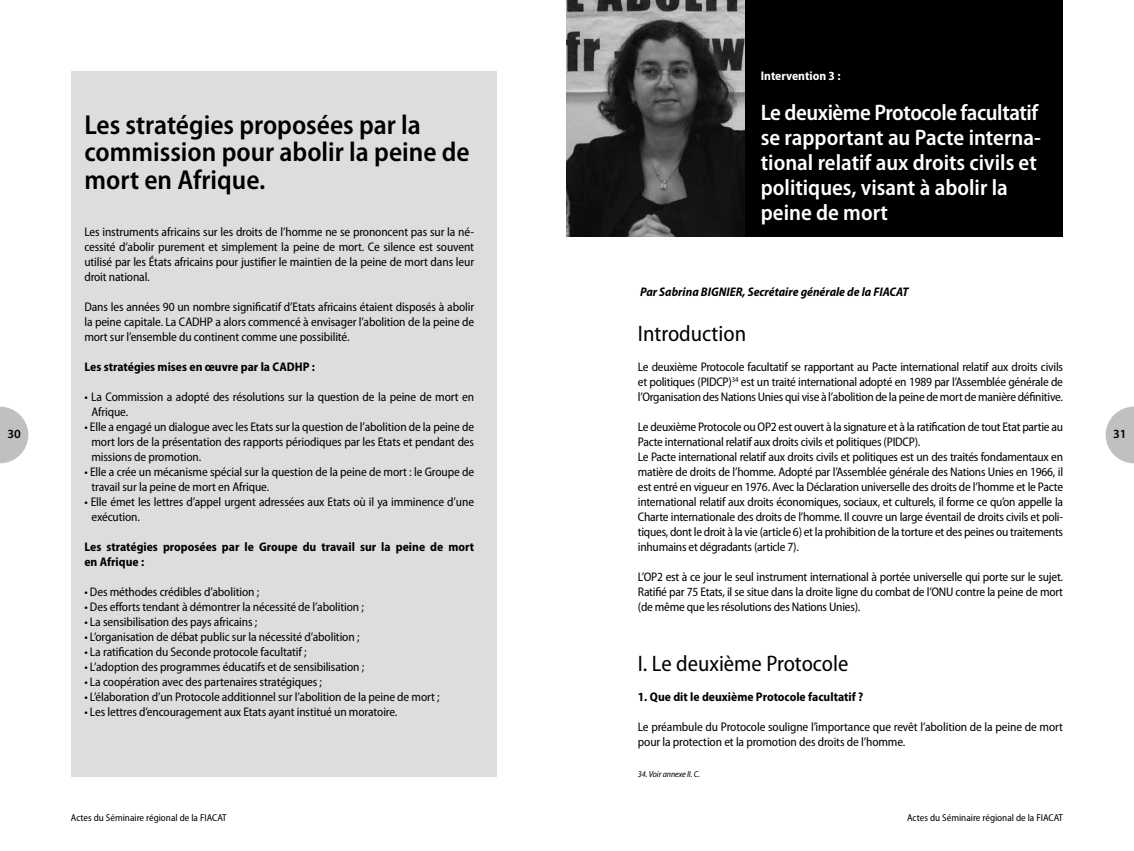
<style>
.page{position:relative;width:1134px;height:851px;background:#fff}
.page>*{position:absolute;margin:0;border:0;box-sizing:border-box;transform-origin:0 0}
.t1{font:600 semi-condensed 27.5px/27.5px "Myriad Pro";color:#000}
.t2{font:600 semi-condensed 22.5px/25px "Myriad Pro";color:#fff}
.t3{font:semi-condensed 22.5px "Myriad Pro";color:#000}
.t4{font:semi-condensed 12.5px/15px "Myriad Pro";letter-spacing:-.015em;color:#000;text-align:justify}
.t5{font:700 semi-condensed 12.5px/15px "Myriad Pro";color:#000}
.t6{font:italic 700 semi-condensed 12.5px "Myriad Pro";color:#000}
.t7{font:700 semi-condensed 12.5px "Myriad Pro";color:#fff}
.t8{font:600 12.5px "Myriad Pro";color:#000}
.t9{font:semi-condensed 10px "Myriad Pro";color:#000}
.t10{font:italic semi-condensed 8.75px "Myriad Pro";letter-spacing:-.01em;color:#000}
</style>
<div class="page">
<svg style="left:0;top:406px;width:28px;height:57px"></svg>
<svg style="left:1106px;top:406px;width:28px;height:57px"></svg>
<div style="left:71px;top:71px;width:425px;height:705px;background:#dcddde"></div>
<div style="left:735px;top:0;width:328px;height:236px;background:#000"></div>
<img style="left:567px;top:0;width:177px;height:236px">
<p class="t7" style="left:761px;top:69px;width:81px">Intervention 3 :</p>
<h2 class="t2" style="left:761px;top:101px;width:281px">Le deuxième Protocole facultatif se rapportant au Pacte interna&shy;tional relatif aux droits civils et politiques, visant à abolir la peine de mort</h2>
<h1 class="t1" style="left:84px;top:111px;width:387px">Les stratégies proposées par la commission pour abolir la peine de mort en Afrique.</h1>
<p class="t4" style="left:84px;top:224px;width:391px">Les instruments africains sur les droits de l’homme ne se prononcent pas sur la né&shy;cessité d’abolir purement et simplement la peine de mort. Ce silence est souvent utilisé par les États africains pour justifier le maintien de la peine de mort dans leur droit national.</p>
<p class="t4" style="left:84px;top:299px;width:391px">Dans les années 90 un nombre significatif d’Etats africains étaient disposés à abolir la peine capitale. La CADHP a alors commencé à envisager l’abolition de la peine de mort sur l’ensemble du continent comme une possibilité.</p>
<p class="t5" style="left:84px;top:359px;width:232px">Les stratégies mises en œuvre par la CAD HP :</p>
<p class="t4" style="left:91px;top:389px;width:384px;text-indent:-7px">• La Commission a adopté des résolutions sur la question de la peine de mort en<br>Afrique.</p>
<p class="t4" style="left:91px;top:419px;width:384px;text-indent:-7px">• Elle a engagé un dialogue avec les Etats sur la question de l’abolition de la peine de mort lors de la présentation des rapports périodiques par les Etats et pendant des missions de promotion.</p>
<p class="t4" style="left:91px;top:464px;width:384px;text-indent:-7px">• Elle a crée un mécanisme spécial sur la question de la peine de mort : le Groupe de travail sur la peine de mort en Afrique.</p>
<p class="t4" style="left:91px;top:494px;width:384px;text-indent:-7px">• Elle émet les lettres d’appel urgent adressées aux Etats où il ya imminence d’une exécution.</p>
<p class="t5" style="left:84px;top:539px;width:391px">Les stratégies proposées par le Groupe du travail sur la peine de mort en Afrique :</p>
<p class="t4" style="left:84px;top:584px;width:176px">• Des méthodes crédibles d’abolition ;</p>
<p class="t4" style="left:84px;top:599px;width:281px">• Des efforts tendant à démontrer la nécessité de l’abolition ;</p>
<p class="t4" style="left:84px;top:614px;width:175px">• La sensibilisation des pays africains ;</p>
<p class="t4" style="left:84px;top:629px;width:277px">• L’organisation de débat public sur la nécessité d’abolition ;</p>
<p class="t4" style="left:84px;top:644px;width:224px">• La ratification du Seconde protocole facultatif ;</p>
<p class="t4" style="left:84px;top:659px;width:281px">• L’adoption des programmes éducatifs et de sensibilisation ;</p>
<p class="t4" style="left:84px;top:674px;width:239px">• La coopération avec des partenaires stratégiques ;</p>
<p class="t4" style="left:84px;top:689px;width:357px">• L’élaboration d’un Protocole additionnel sur l’abolition de la peine de mort ;</p>
<p class="t4" style="left:84px;top:704px;width:315px">• Les lettres d’encouragement aux Etats ayant institué un moratoire.</p>
<p class="t6" style="left:640px;top:285px;width:270px">Par Sabrina BIGNIER, Secrétaire générale de la FIACAT</p>
<h2 class="t3" style="left:638px;top:321px;width:110px">Introduction</h2>
<p class="t4" style="left:638px;top:359px;width:427px">Le deuxième Protocole facultatif se rapportant au Pacte international relatif aux droits civils et politiques (PIDCP)<sup>34</sup> est un traité international adopté en 1989 par l’Assemblée générale de l’Organisation des Nations Unies qui vise à l’abolition de la peine de mort de manière définitive.</p>
<p class="t4" style="left:638px;top:419px;width:427px;text-align:left">Le deuxième Protocole ou OP2 est ouvert à la signature et à la ratification de tout Etat partie au Pacte international relatif aux droits civils et politiques (PIDCP).<br>Le Pacte international relatif aux droits civils et politiques est un des traités fondamentaux en matière de droits de l’homme. Adopté par l’Assemblée générale des Nations Unies en 1966, il est entré en vigueur en 1976. Avec la Déclaration universelle des droits de l’homme et le Pacte international relatif aux droits économiques, sociaux, et culturels, il forme ce qu’on appelle la Charte internationale des droits de l’homme. Il couvre un large éventail de droits civils et poli&shy;tiques, dont le droit à la vie (article 6) et la prohibition de la torture et des peines ou traitements inhumains et dégradants (article 7).</p>
<p class="t4" style="left:638px;top:569px;width:427px">L’OP2 est à ce jour le seul instrument international à portée universelle qui porte sur le sujet.<br>Ratifié par 75 Etats, il se situe dans la droite ligne du combat de l’ONU contre la peine de mort (de même que les résolutions des Nations Unies).</p>
<p class="t8" style="left:7px;top:426px;width:15px">30</p>
<p class="t8" style="left:1113px;top:426px;width:15px">31</p>
<h2 class="t3" style="left:638px;top:651px;width:212px">I. Le deuxième Protocole</h2>
<p class="t5" style="left:638px;top:689px;width:227px">1. Que dit le deuxième Protocole facultatif ?</p>
<p class="t4" style="left:638px;top:719px;width:427px">Le préambule du Protocole souligne l’importance que revêt l’abolition de la peine de mort pour la protection et la promotion des droits de l’homme.</p>
<p class="t10" style="left:638px;top:769px;width:64px">34. Voir annexe II. C.</p>
<p class="t9" style="left:71px;top:812px;width:157px">Actes du Séminaire régional de la FIACAT</p>
<p class="t9" style="left:907px;top:812px;width:157px">Actes du Séminaire régional de la FIACAT</p>
</div>
